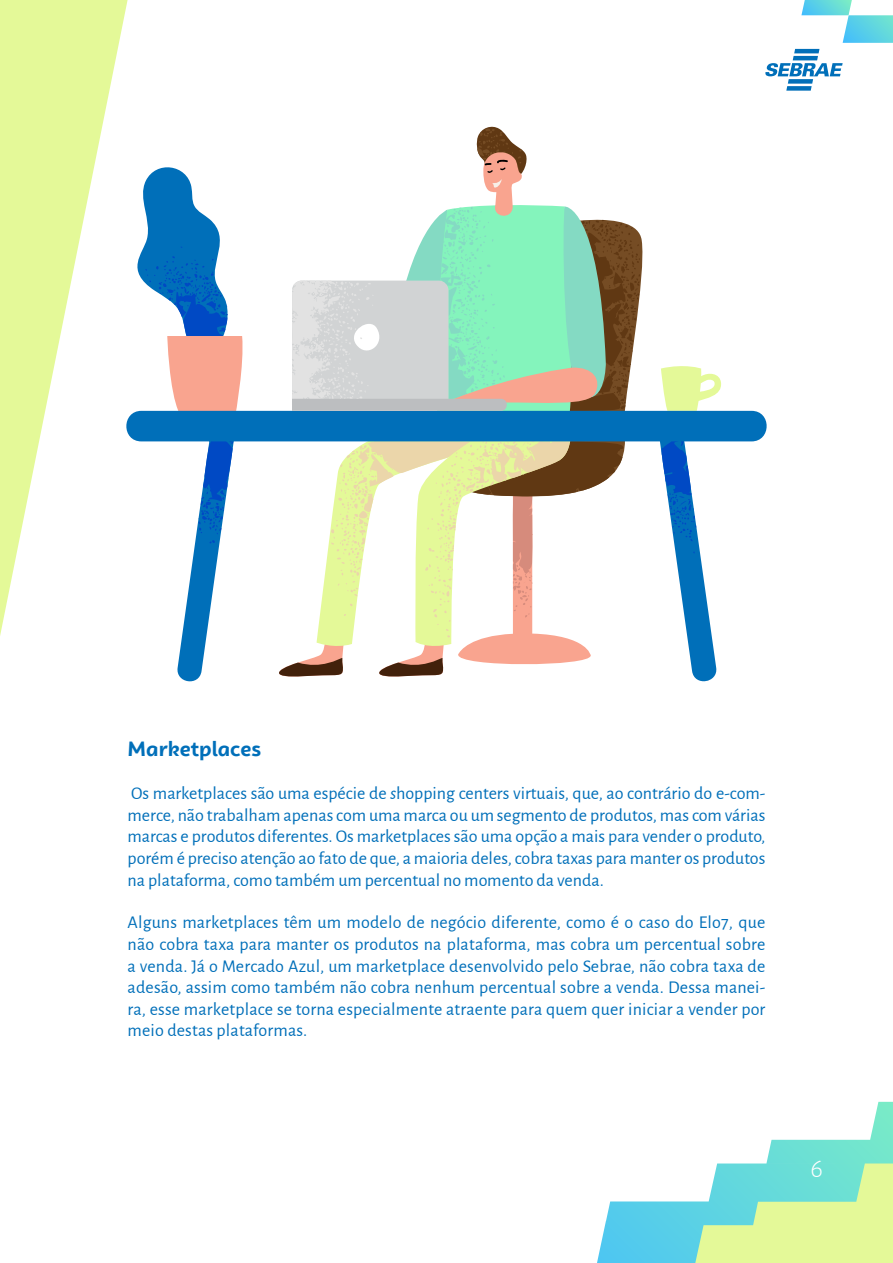
<style>
.page{position:relative;width:893px;height:1263px;background:#fff}
.page>*{position:absolute;margin:0;border:0;box-sizing:border-box;transform-origin:0 0}
.t1{font:300 27px "Alegreya Sans";color:#fff}
.t2{font:700 21px "Campuni";color:#006fb9}
.t3{font:18px/21.6px "Alegreya Sans";color:#006fb9;text-align:justify}
.s1{font-style:italic}
</style>
<div class="page">
<svg style="left:0;top:0;width:128px;height:636px;fill:#e4f998"></svg>
<svg style="left:597px;top:1102px;width:296px;height:161px"></svg>
<svg style="left:765px;top:49px;width:78px;height:42px"></svg>
<svg style="left:801px;top:0;width:92px;height:43px"></svg>
<svg style="left:121px;top:124px;width:646px;height:558px"></svg>
<p class="t2" style="left:128px;top:736px;width:135px">Marketplaces</p>
<p class="t3" style="left:128px;top:782px;width:639px">Os marketplaces são uma espécie de <span class="s1">s</span>hopping centers virtuais, que, ao contrário do e-com&shy;merce, não trabalham apenas com uma marca ou um segmento de produtos, mas com várias marcas e produtos diferentes. Os marketplaces são uma opção a mais para vender o produto, porém é preciso atenção ao fato de que, a maioria deles, cobra taxas para manter os produtos na plataforma, como também um percentual no momento da venda.</p>
<p class="t3" style="left:128px;top:911px;width:639px">Alguns marketplaces têm um modelo de negócio diferente, como é o caso do Elo7, que não cobra taxa para manter os produtos na plataforma, mas cobra um percentual sobre a venda. Já o Mercado Azul, um marketplace desenvolvido pelo Sebrae, não cobra taxa de adesão, assim como também não cobra nenhum percentual sobre a venda. Dessa manei&shy;ra, esse marketplace se torna especialmente atraente para quem quer iniciar a vender por meio destas plataformas.</p>
<h1 class="t1" style="left:811px;top:1150px;width:14px">6</h1>
</div>
